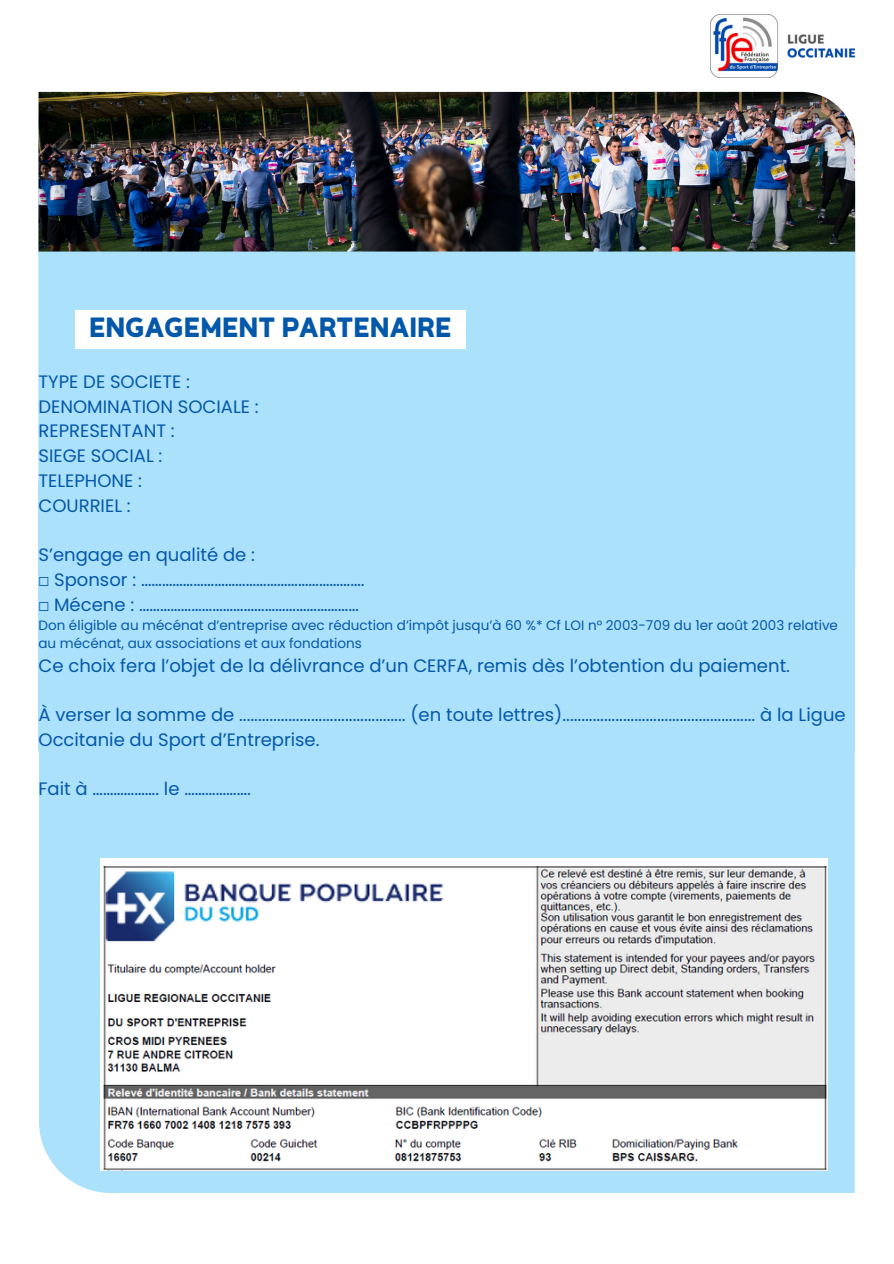
<style>
.page{position:relative;width:894px;height:1264px;background:#fff}
.page>*{position:absolute;margin:0;border:0;box-sizing:border-box;transform-origin:0 0}
.t1{font:33px "Betm Regular 2";color:#0458a9}
.t2{font:18px/24.8px "Poppins";color:#0458a9}
.t3{font:13.5px/18px "Poppins";color:#0458a9}
.s1{font-family:"Free Mono"}
</style>
<div class="page">
<div style="left:39px;top:568px;width:815px;height:624px;background:#abe1fa"></div>
<div style="left:38px;top:135px;width:817px;height:433px;background:#abe1fa"></div>
<div style="left:76px;top:310px;width:389px;height:38px;background:#fff"></div>
<img style="left:38px;top:92px;width:816px;height:159px">
<img style="left:710px;top:15px;width:144px;height:63px">
<img style="left:100px;top:858px;width:727px;height:312px">
<p class="t1" style="left:89px;top:312px;width:364px">ENGAGEMENT PARTENAIRE</p>
<h1 class="t2" style="left:38px;top:369px;width:222px">TYPE DE SOCIETE :<br>DENOMINATION SOCIALE :<br>REPRESENTANT :<br>SIEGE SOCIAL :<br>TELEPHONE :<br>COURRIEL :</h1>
<h2 class="t2" style="left:38px;top:542px;width:218px">S’engage en qualité de :</h2>
<p class="t2" style="left:38px;top:567px;width:327px"><span class="s1">☐</span> Sponsor : ……………………………………………………….</p>
<p class="t2" style="left:38px;top:592px;width:322px"><span class="s1">☐</span> Mécene : ………………………………………………………</p>
<p class="t3" style="left:38px;top:616px;width:800px">Don éligible au mécénat d’entreprise avec réduction d’impôt jusqu’à 60 %* Cf LOI n° 2003-709 du 1er août 2003 relative au mécénat, aux associations et aux fondations</p>
<p class="t2" style="left:38px;top:653px;width:752px">Ce choix fera l’objet de la délivrance d’un CERFA, remis dès l’obtention du paiement.</p>
<p class="t2" style="left:38px;top:702px;width:808px">À verser la somme de ............................................ (en toute lettres)................................................... à la Ligue<br>Occitanie du Sport d’Entreprise.</p>
<h3 class="t2" style="left:38px;top:776px;width:214px">Fait à ………………. le ……………….</h3>
</div>
